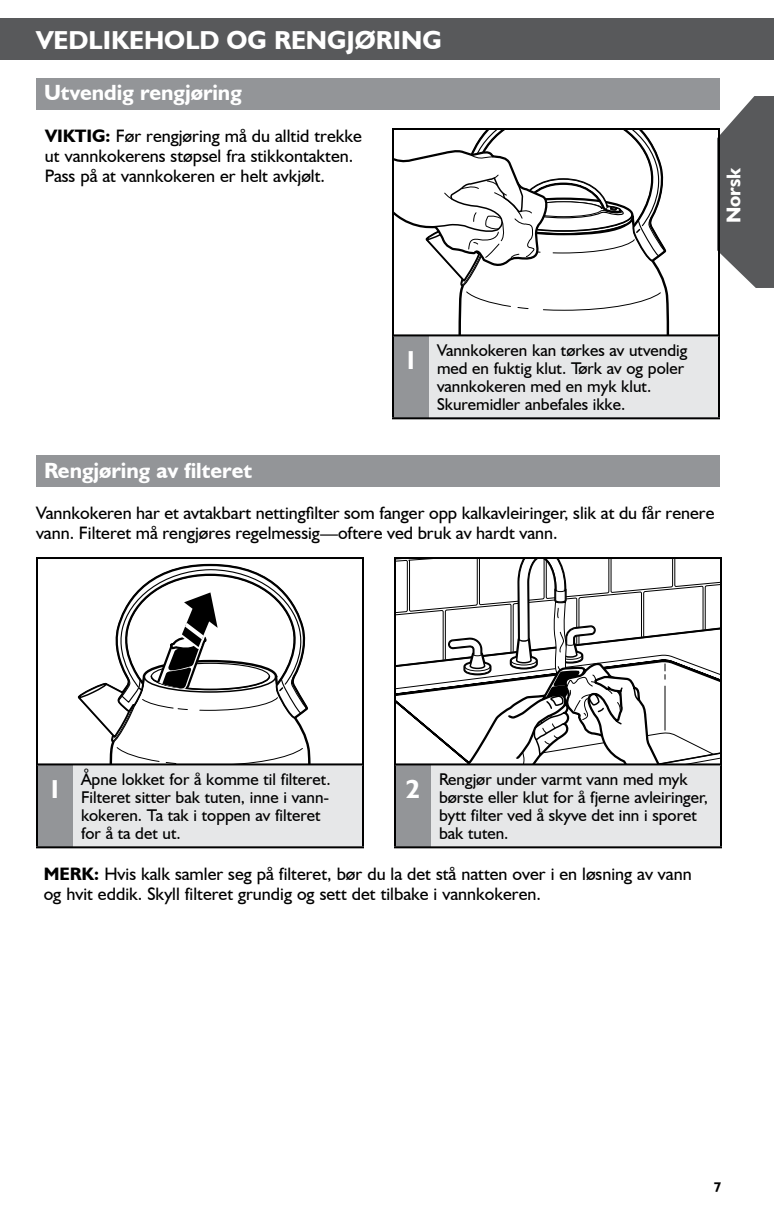
<style>
.page{position:relative;width:774px;height:1224px;background:#fff}
.page>*{position:absolute;margin:0;border:0;box-sizing:border-box;transform-origin:0 0}
.t1{font:700 26px "Humanist 521 BT";color:#fff}
.t2{font:700 22px "Humanist 521 BT";color:#fff}
.t3{font:700 20px "Humanist 521 BT";color:#fff}
.t4{font:18px/20px "Humanist 521 BT";color:#000}
.t5{font:700 18px "Humanist 521 BT";color:#000}
.t6{font:17px/18px "Humanist 521 BT";color:#000}
.t7{font:700 14px "Humanist 521 BT";color:#000}
.s1{font-weight:700}
</style>
<div class="page">
<svg style="left:720px;top:96px;width:54px;height:192px;background:#6d6e70"></svg>
<div style="left:0;top:18px;width:774px;height:42px;background:#58595b"></div>
<div style="left:36px;top:78px;width:684px;height:32px;background:#939598"></div>
<svg style="left:395px;top:131px;width:274px;height:203px"></svg>
<div style="left:392px;top:128px;width:328px;height:210px;border:2px solid #000"></div>
<div style="left:393px;top:335px;width:36px;height:83px;background:#939598"></div>
<div style="left:429px;top:335px;width:290px;height:83px;background:#e6e7e8"></div>
<hr style="left:392px;top:334px;width:37px;height:2px;background:#000">
<hr style="left:392px;top:336px;width:2px;height:81px;background:#000">
<hr style="left:429px;top:334px;width:291px;height:2px;background:#000">
<hr style="left:718px;top:336px;width:2px;height:81px;background:#000">
<hr style="left:392px;top:417px;width:37px;height:2px;background:#000">
<hr style="left:429px;top:417px;width:291px;height:2px;background:#000">
<div style="left:36px;top:455px;width:684px;height:32px;background:#939598"></div>
<svg style="left:77px;top:563px;width:234px;height:200px"></svg>
<div style="left:36px;top:557px;width:328px;height:210px;border:2px solid #000"></div>
<svg style="left:397px;top:560px;width:322px;height:203px"></svg>
<div style="left:394px;top:557px;width:328px;height:210px;border:2px solid #000"></div>
<div style="left:37px;top:764px;width:36px;height:83px;background:#939598"></div>
<div style="left:73px;top:764px;width:290px;height:83px;background:#e6e7e8"></div>
<hr style="left:36px;top:763px;width:37px;height:2px;background:#000">
<hr style="left:36px;top:765px;width:2px;height:81px;background:#000">
<hr style="left:73px;top:763px;width:291px;height:2px;background:#000">
<hr style="left:362px;top:765px;width:2px;height:81px;background:#000">
<hr style="left:36px;top:846px;width:37px;height:2px;background:#000">
<hr style="left:73px;top:846px;width:291px;height:2px;background:#000">
<div style="left:395px;top:764px;width:36px;height:83px;background:#939598"></div>
<div style="left:431px;top:764px;width:290px;height:83px;background:#e6e7e8"></div>
<hr style="left:394px;top:763px;width:37px;height:2px;background:#000">
<hr style="left:394px;top:765px;width:2px;height:81px;background:#000">
<hr style="left:431px;top:763px;width:291px;height:2px;background:#000">
<hr style="left:720px;top:765px;width:2px;height:81px;background:#000">
<hr style="left:394px;top:846px;width:37px;height:2px;background:#000">
<hr style="left:431px;top:846px;width:291px;height:2px;background:#000">
<h1 class="t1" style="left:36px;top:24px;width:402px">Vedlikehold og rengjøring</h1>
<p class="t2" style="left:44px;top:79px;width:199px">Utvendig rengjøring</p>
<p class="t4" style="left:45px;top:125px;width:318px"><span class="s1">VIKTIG:</span> Før rengjøring må du alltid trekke ut vannkokerens støpsel fra stikkontakten.<br>Pass på at vannkokeren er helt avkjølt.</p>
<p class="t3" style="left:721px;top:223px;width:57px;rotate:-90deg">Norsk</p>
<h1 class="t1" style="left:404px;top:344px;width:16px">1</h1>
<p class="t6" style="left:437px;top:341px;width:252px">Vannkokeren kan tørkes av utvendig med en fuktig klut. Tørk av og poler vannkokeren med en myk klut.<br>Skuremidler anbefales ikke.</p>
<p class="t2" style="left:44px;top:457px;width:210px">Rengjøring av filteret</p>
<p class="t4" style="left:36px;top:503px;width:680px">Vannkokeren har et avtakbart nettingfilter som fanger opp kalkavleiringer, slik at du får renere vann. Filteret må rengjøres regelmessig—oftere ved bruk av hardt vann.</p>
<h1 class="t1" style="left:48px;top:773px;width:16px">1</h1>
<p class="t6" style="left:81px;top:770px;width:251px">Åpne lokket for å komme til filteret.<br>Filteret sitter bak tuten, inne i vann&shy;kokeren. Ta tak i toppen av filteret for å ta det ut.</p>
<h1 class="t1" style="left:406px;top:773px;width:16px">2</h1>
<p class="t6" style="left:439px;top:770px;width:271px">Rengjør under varmt vann med myk børste eller klut for å fjerne avleiringer, bytt filter ved å skyve det inn i sporet bak tuten.</p>
<p class="t4" style="left:44px;top:864px;width:650px;text-indent:50px"><span class="s1">:</span> Hvis kalk samler seg på filteret, bør du la det stå natten over i en løsning av vann og hvit eddik. Skyll filteret grundig og sett det tilbake i vannkokeren.</p>
<p class="t5" style="left:44px;top:863px;width:29px">MERK</p>
<p class="t7" style="left:714px;top:1178px;width:9px">7</p>
</div>
